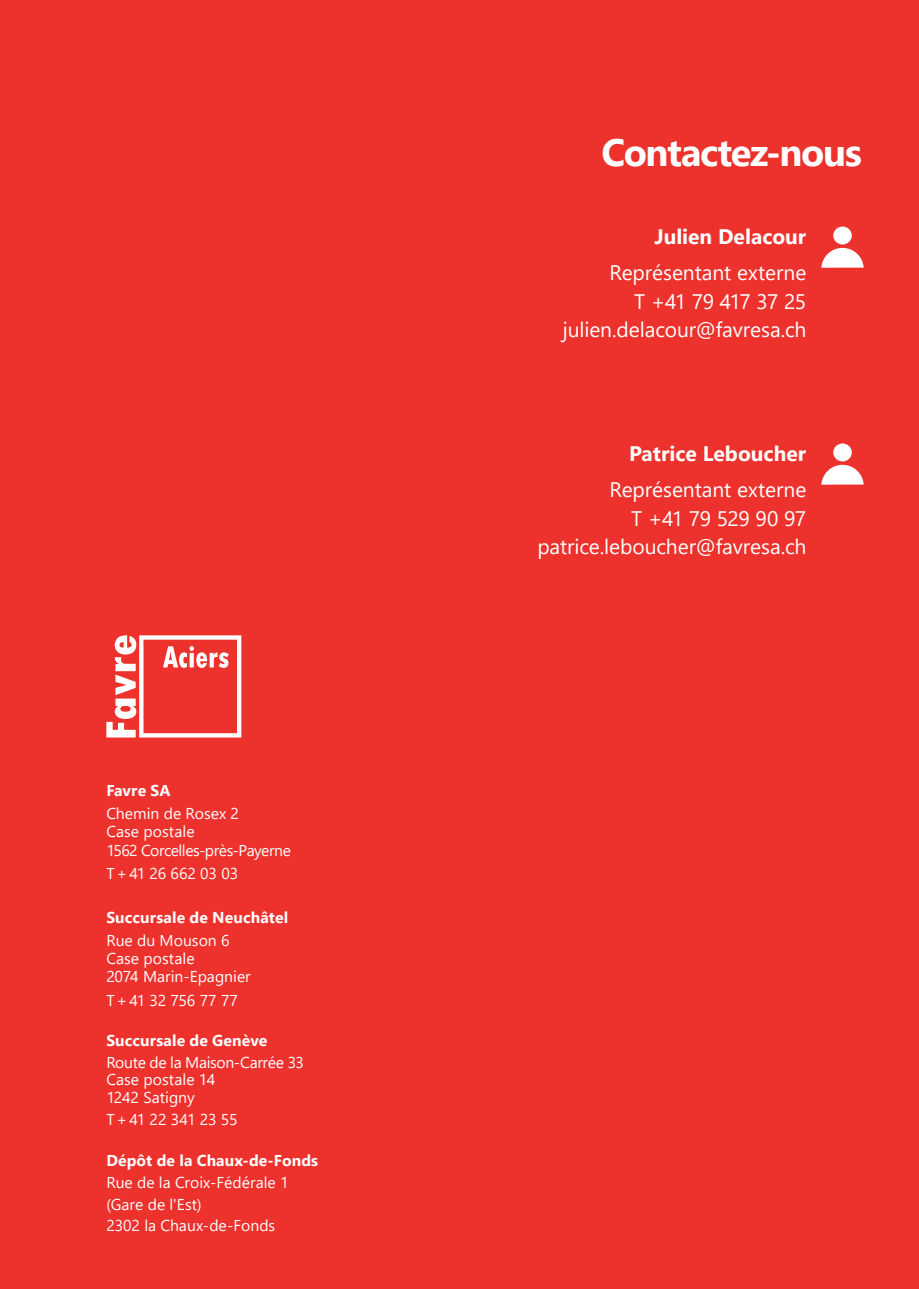
<style>
.page{position:relative;width:919px;height:1289px;background:#fff}
.page>*{position:absolute;margin:0;border:0;box-sizing:border-box;transform-origin:0 0}
.t1{font:700 37.95px "Segoe UI";letter-spacing:-.035em;color:#fff}
.t2{font:21px/28.5px "Segoe UI";letter-spacing:-.005em;color:#fff;text-align:right}
.t3{font:700 21px "Segoe UI";color:#fff}
.t4{font:15.75px/18.1px "Segoe UI";color:#fff}
.t5{font:700 15.75px "Segoe UI";letter-spacing:.005em;color:#fff}
.t6{font:15.75px/18.1px "Segoe UI";letter-spacing:-.02em;color:#fff}
</style>
<div class="page">
<div style="left:0;top:0;width:918px;height:1288px;background:#ed312c"></div>
<svg style="left:821px;top:226px;width:42px;height:42px"></svg>
<svg style="left:821px;top:443px;width:42px;height:41px"></svg>
<svg style="left:106px;top:635px;width:135px;height:102px"></svg>
<p class="t5" style="left:106px;top:775px;width:65px">Favre SA</p>
<p class="t6" style="left:106px;top:803px;width:186px">Chemin de Rosex 2<br>Case postale<br>1562 Corcelles-près-Payerne</p>
<p class="t4" style="left:106px;top:862px;width:133px">T+41 26 662 03 03</p>
<p class="t5" style="left:106px;top:902px;width:183px">Succursale de Neuchâtel</p>
<p class="t4" style="left:106px;top:930px;width:146px">Rue du Mouson 6<br>Case postale<br>2074 Marin-Epagnier</p>
<p class="t4" style="left:106px;top:989px;width:133px">T+41 32 756 77 77</p>
<p class="t5" style="left:106px;top:1025px;width:162px">Succursale de Genève</p>
<p class="t4" style="left:106px;top:1052px;width:199px;line-height:17.5px">Route de la Maison-Carrée 33<br>Case postale 14<br>1242 Satigny</p>
<p class="t4" style="left:106px;top:1108px;width:133px">T+41 22 341 23 55</p>
<p class="t5" style="left:106px;top:1145px;width:213px">Dépôt de la Chaux-de-Fonds</p>
<p class="t4" style="left:106px;top:1170px;width:184px;line-height:21.6px">Rue de la Croix-Fédérale 1 (Gare de l'Est)<br>2302 la Chaux-de-Fonds</p>
<h1 class="t1" style="left:601px;top:117px;width:262px">Contactez-nous</h1>
<h2 class="t3" style="left:654px;top:217px;width:153px">Julien Delacour</h2>
<h2 class="t2" style="left:563px;top:257px;width:245px">Représentant externe<br>T +41 79 417 37 25 julien.delacour@favresa.ch</h2>
<h2 class="t3" style="left:629px;top:433px;width:179px">Patrice Leboucher</h2>
<h2 class="t2" style="left:537px;top:473px;width:270px">Représentant externe<br>T +41 79 529 90 97 patrice.leboucher@favresa.ch</h2>
</div>
